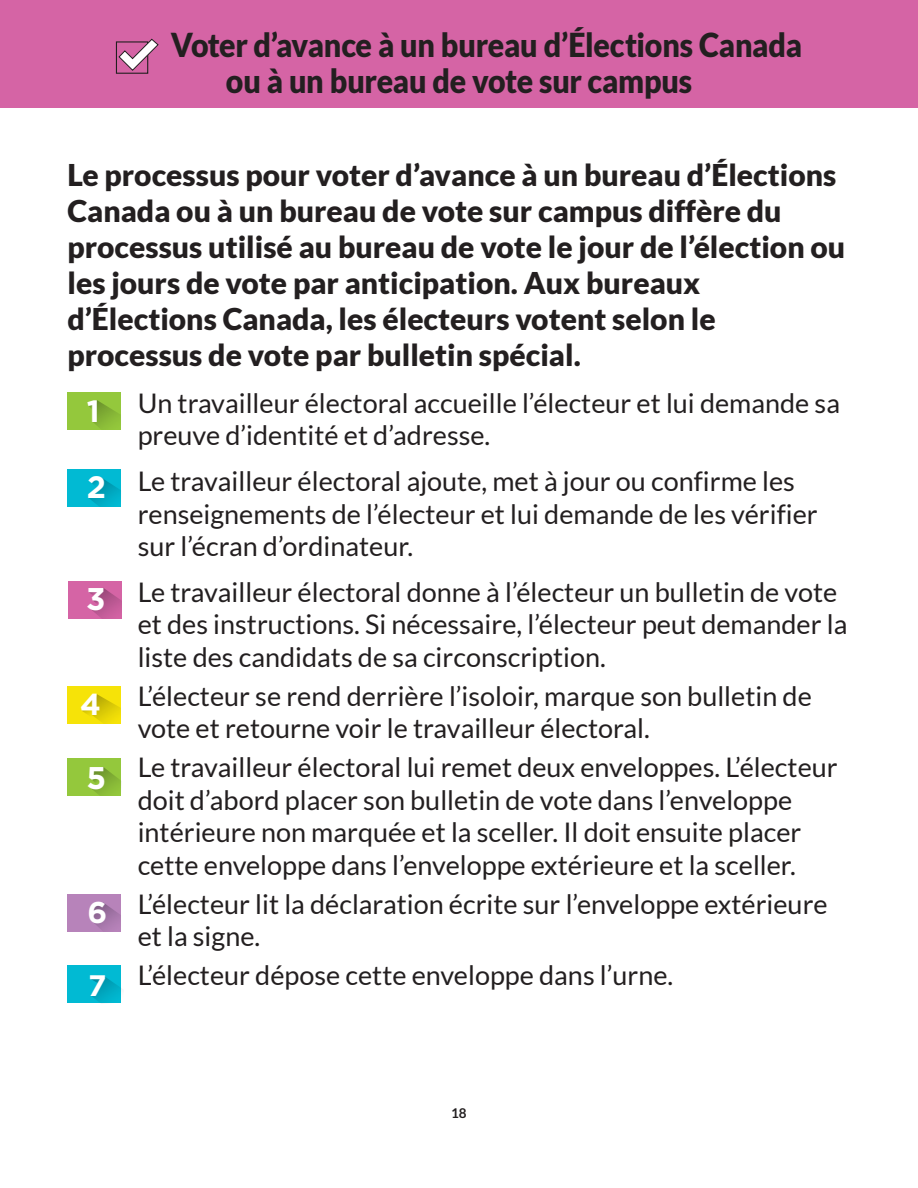
<style>
.page{position:relative;width:918px;height:1188px;background:#fff}
.page>*{position:absolute;margin:0;border:0;box-sizing:border-box;transform-origin:0 0}
.Heading_x{font:900 33px/36px "Lato";letter-spacing:-.01em;color:#231f20;scale:.92 1}
.t1{font:700 31.35px "Gotham";color:#fff}
.t2{font:700 30.9px "Gotham";color:#fff}
.t3{font:700 30.75px "Gotham";color:#fff}
.t4{font:700 30.3px "Gotham";color:#fff}
.Sub_title_good{font:900 30px/36px "Lato";color:#231f20}
.t5{font:700 30px "Gotham";color:#fff}
.t6{font:700 29.55px "Gotham";color:#fff}
.Body_text_good{font:27px/32.4px "Lato";color:#231f20}
.t7{font:700 13.5px "Lato";color:#231f20}
</style>
<div class="page">
<div style="left:0;top:0;width:918px;height:108px;background:#d564a5"></div>
<div style="left:116px;top:41px;width:32px;height:33px;border:1px solid #231f20"></div>
<svg style="left:118px;top:38px;width:41px;height:33px"></svg>
<div style="left:68px;top:392px;width:54px;height:38px;background:#94c83c"></div>
<div style="left:68px;top:469px;width:54px;height:38px;background:#01bad3"></div>
<div style="left:68px;top:581px;width:54px;height:38px;background:#d564a5"></div>
<svg style="left:89px;top:400px;width:31px;height:28px"></svg>
<svg style="left:88px;top:477px;width:33px;height:30px"></svg>
<svg style="left:88px;top:588px;width:34px;height:31px"></svg>
<div style="left:67px;top:686px;width:54px;height:38px;background:#f6e308"></div>
<svg style="left:82px;top:694px;width:39px;height:29px"></svg>
<div style="left:67px;top:758px;width:54px;height:37px;background:#94c83c"></div>
<div style="left:67px;top:894px;width:54px;height:38px;background:#b783ba"></div>
<div style="left:68px;top:966px;width:54px;height:37px;background:#01bad3"></div>
<svg style="left:88px;top:767px;width:34px;height:28px"></svg>
<svg style="left:91px;top:902px;width:30px;height:28px"></svg>
<svg style="left:90px;top:976px;width:32px;height:27px"></svg>
<p class="Heading_x" style="left:226px;top:26px;width:628px;text-indent:-55px">Voter d’avance à un bureau d’Élections Canada ou à un bureau de vote sur campus</p>
<p class="Sub_title_good" style="left:68px;top:157px;width:779px">Le processus pour voter d’avance à un bureau d’Élections Canada ou à un bureau de vote sur campus diffère du processus utilisé au bureau de vote le jour de l’élection ou les jours de vote par anticipation. Aux bureaux d’Élections Canada, les électeurs votent selon le processus de vote par bulletin spécial.</p>
<p class="t3" style="left:87px;top:390px;width:14px">1</p>
<p class="Body_text_good" style="left:138px;top:387px;width:704px">Un travailleur électoral accueille l’électeur et lui demande sa preuve d’identité et d’adresse.</p>
<p class="Body_text_good" style="left:138px;top:465px;width:682px">Le travailleur électoral ajoute, met à jour ou confirme les renseignements de l’électeur et lui demande de les vérifier sur l’écran d’ordinateur.</p>
<p class="Body_text_good" style="left:138px;top:576px;width:711px">Le travailleur électoral donne à l’électeur un bulletin de vote et des instructions. Si nécessaire, l’électeur peut demander la liste des candidats de sa circonscription.</p>
<p class="Body_text_good" style="left:138px;top:680px;width:676px">L’électeur se rend derrière l’isoloir, marque son bulletin de vote et retourne voir le travailleur électoral.</p>
<p class="Body_text_good" style="left:138px;top:751px;width:702px">Le travailleur électoral lui remet deux enveloppes. L’électeur doit d’abord placer son bulletin de vote dans l’enveloppe intérieure non marquée et la sceller. Il doit ensuite placer cette enveloppe dans l’enveloppe extérieure et la sceller.</p>
<p class="Body_text_good" style="left:138px;top:888px;width:692px">L’électeur lit la déclaration écrite sur l’enveloppe extérieure et la signe.</p>
<p class="Body_text_good" style="left:138px;top:959px;width:537px">L’électeur dépose cette enveloppe dans l’urne.</p>
<p class="t2" style="left:87px;top:467px;width:21px">2</p>
<p class="t1" style="left:86px;top:578px;width:21px">3</p>
<p class="t4" style="left:80px;top:685px;width:22px">4</p>
<p class="t1" style="left:87px;top:757px;width:21px">5</p>
<p class="t5" style="left:87px;top:892px;width:21px">6</p>
<p class="t6" style="left:88px;top:965px;width:20px">7</p>
<p class="t7" style="left:451px;top:1105px;width:17px">18</p>
</div>
